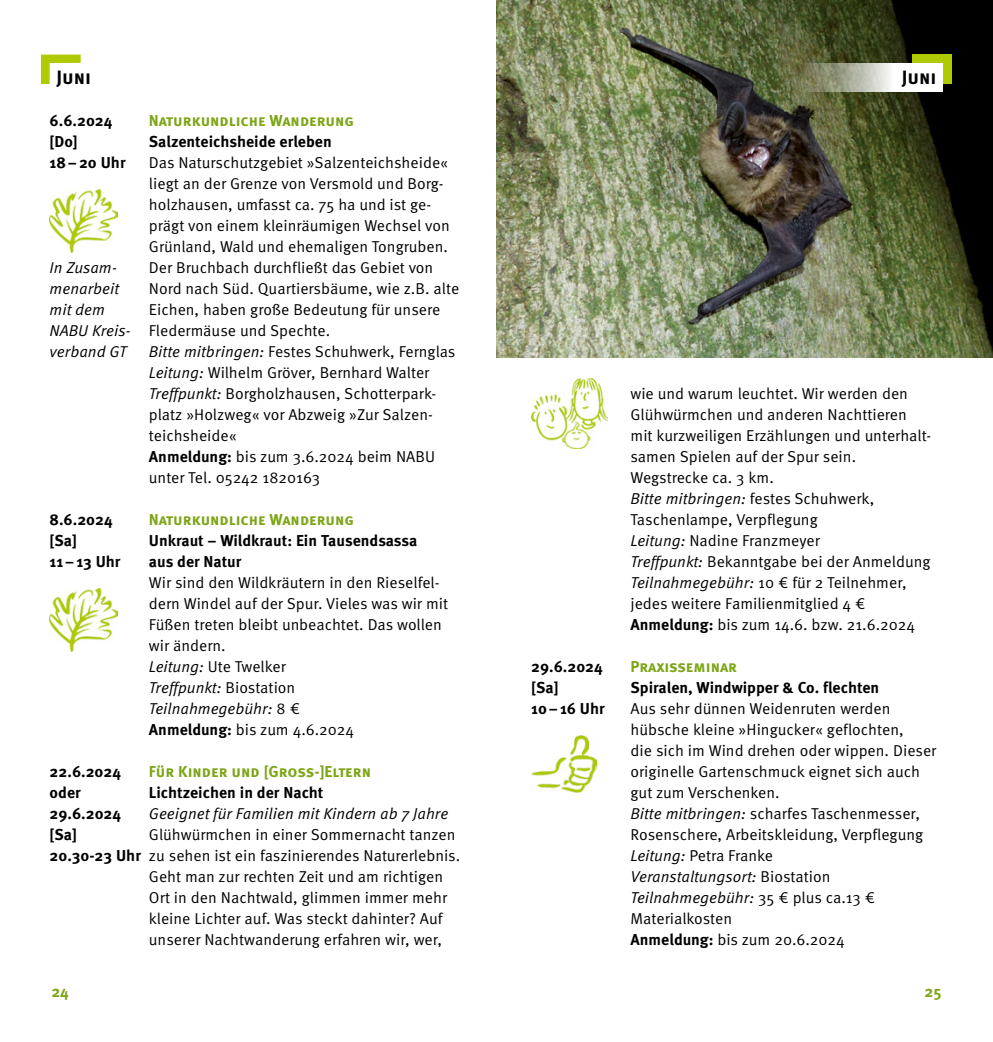
<style>
.page{position:relative;width:993px;height:1042px;background:#fff}
.page>*{position:absolute;margin:0;border:0;box-sizing:border-box;transform-origin:0 0}
.head2_Titel{font:700 19.25px "Meta Pro";color:#000}
.Lauftext_oE{font:15.75px/21px "Meta Pro Norm";color:#000}
.Lauftext_oE-2{font:700 15.75px/21px "Meta Pro";color:#000}
.Lauftext_oE-3{font:15.75px/21px "Meta Pro Norm Ita";color:#000}
.Lauftext_oE-4{font:700 15.75px "Meta Pro";color:#7da516}
.head2_Titel-2{font:700 15.75px "Meta Pro";color:#7da516}
.s1{font-family:"Meta Pro Norm Ita"}
.s2{font-family:"Meta Pro";font-weight:700}
.s3{font-family:"Meta Pro Norm"}
</style>
<div class="page">
<img style="left:496px;top:0;width:496px;height:357px">
<div style="left:911px;top:55px;width:40px;height:29px;background:#afca00"></div>
<svg style="left:779px;top:63px;width:164px;height:28px"></svg>
<svg style="left:41px;top:55px;width:40px;height:29px"></svg>
<div style="left:50px;top:63px;width:173px;height:28px;background:#fff"></div>
<img style="left:531px;top:735px;width:65px;height:57px">
<img style="left:50px;top:588px;width:67px;height:63px">
<img style="left:50px;top:189px;width:67px;height:63px">
<img style="left:531px;top:378px;width:76px;height:70px">
<p class="head2_Titel" style="left:56px;top:62px;width:36px">Juni</p>
<p class="Lauftext_oE-2" style="left:50px;top:109px;width:64px">6.6.2024</p>
<p class="Lauftext_oE-2" style="left:50px;top:130px;width:30px">[Do]</p>
<p class="Lauftext_oE-2" style="left:50px;top:151px;width:78px">18–20 Uhr</p>
<p class="Lauftext_oE-4" style="left:149px;top:108px;width:206px">Naturkundliche Wanderung</p>
<p class="Lauftext_oE-2" style="left:149px;top:130px;width:184px">Salzenteichsheide erleben</p>
<p class="Lauftext_oE" style="left:149px;top:151px;width:312px">Das Naturschutzgebiet »Salzenteichsheide« liegt an der Grenze von Versmold und Borg&shy;holzhausen, umfasst ca. 75 ha und ist ge&shy;prägt von einem kleinräumigen Wechsel von Grünland, Wald und ehemaligen Tongruben.<br>Der Bruchbach durchfließt das Gebiet von Nord nach Süd. Quartiersbäume, wie z.B. alte Eichen, haben große Bedeutung für unsere Fledermäuse und Spechte.</p>
<p class="Lauftext_oE" style="left:149px;top:340px;width:308px"><span class="s1">Bitte mitbringen:</span> Festes Schuhwerk, Fernglas</p>
<p class="Lauftext_oE" style="left:149px;top:361px;width:282px"><span class="s1">Leitung:</span> Wilhelm Gröver, Bernhard Walter</p>
<p class="Lauftext_oE" style="left:149px;top:382px;width:289px"><span class="s1">Treffpunkt:</span> Borgholzhausen, Schotterpark&shy;platz »Holzweg« vor Abzweig »Zur Salzen&shy;teichsheide«</p>
<p class="Lauftext_oE" style="left:149px;top:445px;width:287px"><span class="s2">Anmeldung:</span> bis zum 3.6.2024 beim NABU unter Tel. 05242 1820163</p>
<p class="Lauftext_oE-4" style="left:149px;top:507px;width:206px">Naturkundliche Wanderung</p>
<p class="Lauftext_oE-2" style="left:149px;top:529px;width:270px">Unkraut – Wildkraut: Ein Tausendsassa aus der Natur</p>
<p class="Lauftext_oE" style="left:149px;top:571px;width:300px">Wir sind den Wildkräutern in den Rieselfel&shy;dern Windel auf der Spur. Vieles was wir mit Füßen treten bleibt unbeachtet. Das wollen wir ändern.</p>
<p class="Lauftext_oE" style="left:149px;top:655px;width:138px"><span class="s1">Leitung:</span> Ute Twelker</p>
<p class="Lauftext_oE-3" style="left:149px;top:676px;width:148px">Treffpunkt: <span class="s3">Biostation</span></p>
<p class="Lauftext_oE-3" style="left:149px;top:697px;width:152px">Teilnahmegebühr: <span class="s3">8 €</span></p>
<p class="Lauftext_oE" style="left:149px;top:718px;width:206px"><span class="s2">Anmeldung:</span> bis zum 4.6.2024</p>
<p class="Lauftext_oE-4" style="left:149px;top:759px;width:223px">Für Kinder und [Gross-]Eltern</p>
<p class="Lauftext_oE-2" style="left:149px;top:781px;width:176px">Lichtzeichen in der Nacht</p>
<p class="Lauftext_oE-3" style="left:149px;top:802px;width:301px">Geeignet für Familien mit Kindern ab 7 Jahre</p>
<p class="Lauftext_oE" style="left:149px;top:823px;width:313px">Glühwürmchen in einer Sommernacht tanzen zu sehen ist ein faszinierendes Naturerlebnis.<br>Geht man zur rechten Zeit und am richtigen Ort in den Nachtwald, glimmen immer mehr kleine Lichter auf. Was steckt dahinter? Auf unserer Nachtwanderung erfahren wir, wer,</p>
<p class="Lauftext_oE-3" style="left:50px;top:256px;width:83px">In Zusam&shy;menarbeit mit dem<br>NABU Kreis&shy;verband GT</p>
<p class="Lauftext_oE-2" style="left:50px;top:508px;width:65px">8.6.2024</p>
<p class="Lauftext_oE-2" style="left:50px;top:529px;width:29px">[Sa]</p>
<p class="Lauftext_oE-2" style="left:50px;top:550px;width:73px">11–13 Uhr</p>
<p class="Lauftext_oE-2" style="left:50px;top:760px;width:73px">22.6.2024</p>
<p class="Lauftext_oE-2" style="left:50px;top:781px;width:33px">oder</p>
<p class="Lauftext_oE-2" style="left:50px;top:802px;width:73px">29.6.2024</p>
<p class="Lauftext_oE-2" style="left:50px;top:823px;width:29px">[Sa]</p>
<p class="Lauftext_oE-2" style="left:50px;top:844px;width:93px">20.30-23 Uhr</p>
<p class="head2_Titel" style="left:901px;top:62px;width:36px">Juni</p>
<p class="Lauftext_oE-2" style="left:531px;top:655px;width:73px">29.6.2024</p>
<p class="Lauftext_oE-2" style="left:531px;top:676px;width:29px">[Sa]</p>
<p class="Lauftext_oE-2" style="left:531px;top:697px;width:75px">10–16 Uhr</p>
<p class="Lauftext_oE" style="left:630px;top:382px;width:302px">wie und warum leuchtet. Wir werden den Glühwürmchen und anderen Nachttieren mit kurzweiligen Erzählungen und unterhalt&shy;samen Spielen auf der Spur sein.</p>
<p class="Lauftext_oE" style="left:630px;top:466px;width:145px">Wegstrecke ca. 3 km.</p>
<p class="Lauftext_oE" style="left:630px;top:487px;width:245px"><span class="s1">Bitte mitbringen:</span> festes Schuhwerk,<br>Taschenlampe, Verpflegung</p>
<p class="Lauftext_oE" style="left:630px;top:529px;width:191px"><span class="s1">Leitung:</span> Nadine Franzmeyer</p>
<p class="Lauftext_oE" style="left:630px;top:550px;width:301px"><span class="s1">Treffpunkt:</span> Bekanntgabe bei der Anmeldung</p>
<p class="Lauftext_oE" style="left:630px;top:571px;width:277px"><span class="s1">Teilnahmegebühr:</span> 10 € für 2 Teilnehmer, jedes weitere Familienmitglied 4 €</p>
<p class="Lauftext_oE" style="left:630px;top:613px;width:286px"><span class="s2">Anmeldung:</span> bis zum 14.6. bzw. 21.6.2024</p>
<p class="Lauftext_oE-4" style="left:630px;top:654px;width:108px">Praxisseminar</p>
<p class="Lauftext_oE-2" style="left:630px;top:676px;width:250px">Spiralen, Windwipper &amp; Co. flechten</p>
<p class="Lauftext_oE" style="left:630px;top:697px;width:307px">Aus sehr dünnen Weidenruten werden hübsche kleine »Hingucker« geflochten,<br>die sich im Wind drehen oder wippen. Dieser originelle Gartenschmuck eignet sich auch gut zum Verschenken.</p>
<p class="Lauftext_oE" style="left:630px;top:802px;width:294px"><span class="s1">Bitte mitbringen:</span> scharfes Taschenmesser,<br>Rosenschere, Arbeitskleidung, Verpflegung</p>
<p class="Lauftext_oE" style="left:630px;top:844px;width:144px"><span class="s1">Leitung:</span> Petra Franke</p>
<p class="Lauftext_oE-3" style="left:630px;top:865px;width:201px">Veranstaltungsort: <span class="s3">Biostation</span></p>
<p class="Lauftext_oE" style="left:630px;top:886px;width:246px"><span class="s1">Teilnahmegebühr:</span> 35 € plus ca.13 €<br>Materialkosten</p>
<p class="Lauftext_oE" style="left:630px;top:928px;width:215px"><span class="s2">Anmeldung:</span> bis zum 20.6.2024</p>
<p class="head2_Titel-2" style="left:51px;top:979px;width:19px">24</p>
<p class="head2_Titel-2" style="left:924px;top:979px;width:19px">25</p>
</div>
